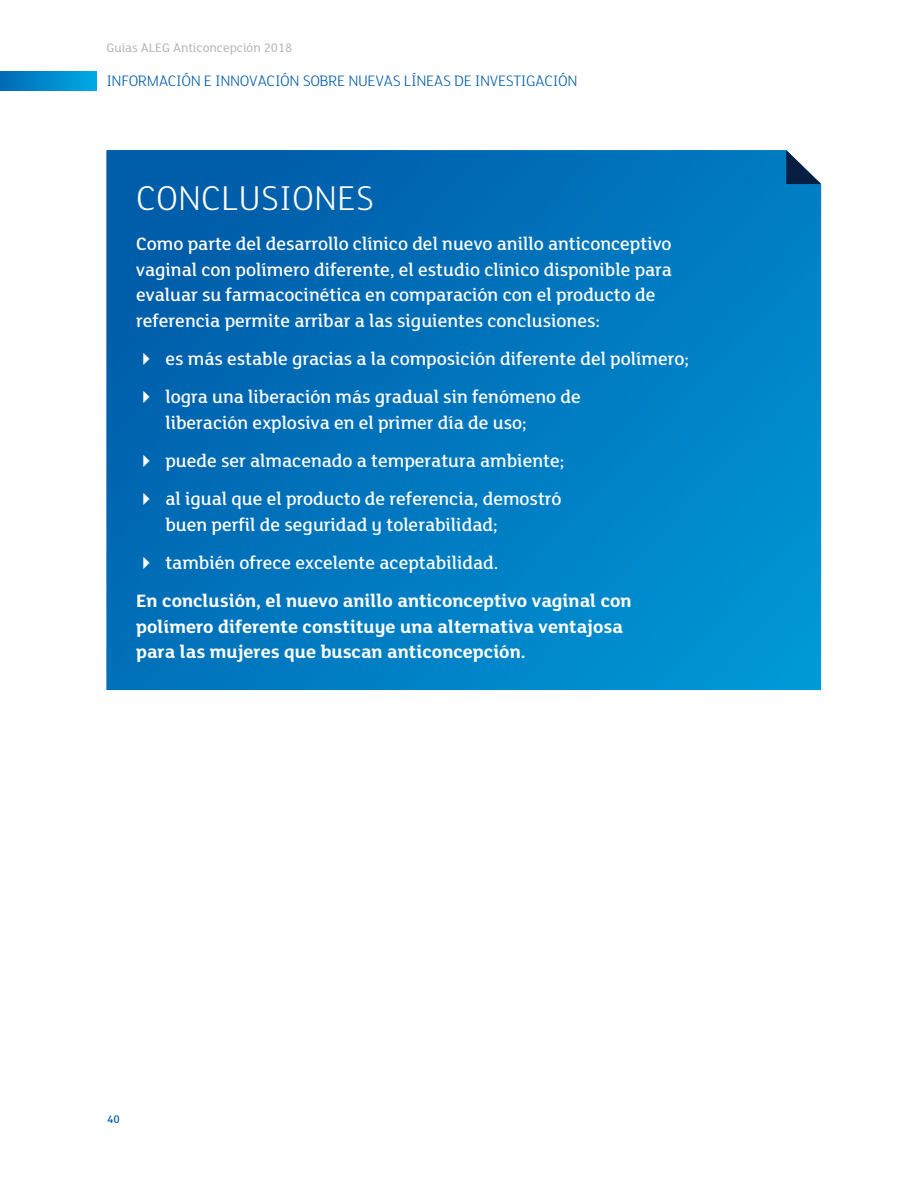
<style>
.page{position:relative;width:919px;height:1188px;background:#fff}
.page>*{position:absolute;margin:0;border:0;box-sizing:border-box;transform-origin:0 0}
.t1{font:300 37.5px "FS Lola";color:#fff}
.t2{font:500 19.5px/38.2px "FS Lola";color:#fff}
.t3{font:700 19.5px/25.5px "FS Lola";color:#fff}
.t4{font:300 16.5px "FS Lola";letter-spacing:-.025em;color:#005da9}
.t5{font:13.5px "FS Lola";color:#b2b2b2}
.t6{font:500 12px "FS Lola";color:#005da9}
</style>
<div class="page">
<div style="left:0;top:71px;width:96px;height:20px;background:linear-gradient(to right,#006ab5,#00a9e4)"></div>
<svg style="left:106px;top:150px;width:715px;height:540px;background:#0076bd"></svg>
<svg style="left:786px;top:150px;width:35px;height:34px"></svg>
<svg style="left:143px;top:353px;width:6px;height:12px"></svg>
<svg style="left:143px;top:391px;width:6px;height:12px"></svg>
<svg style="left:143px;top:455px;width:6px;height:12px"></svg>
<svg style="left:143px;top:493px;width:6px;height:12px"></svg>
<svg style="left:143px;top:557px;width:6px;height:12px"></svg>
<p class="t5" style="left:106px;top:41px;width:187px">Guías ALEG Anticoncepción 2018</p>
<p class="t4" style="left:106px;top:72px;width:472px">INFORMACIÓN E INNOVACIÓN SOBRE NUEVAS LÍNEAS DE INVESTIGACIÓN</p>
<h1 class="t1" style="left:136px;top:178px;width:239px">CONCLUSIONES</h1>
<p class="t2" style="left:136px;top:232px;width:537px;line-height:25.5px">Como parte del desarrollo clínico del nuevo anillo anticonceptivo vaginal con polímero diferente, el estudio clínico disponible para evaluar su farmacocinética en comparación con el producto de referencia permite arribar a las siguientes conclusiones:</p>
<p class="t2" style="left:165px;top:340px;width:525px">es más estable gracias a la composición diferente del polímero; logra una liberación más gradual sin fenómeno de</p>
<p class="t2" style="left:165px;top:404px;width:400px">liberación explosiva en el primer día de uso; puede ser almacenado a temperatura ambiente; al igual que el producto de referencia, demostró</p>
<p class="t2" style="left:165px;top:506px;width:334px">buen perfil de seguridad y tolerabilidad; también ofrece excelente aceptabilidad.</p>
<p class="t3" style="left:136px;top:588px;width:497px">En conclusión, el nuevo anillo anticonceptivo vaginal con polímero diferente constituye una alternativa ventajosa para las mujeres que buscan anticoncepción.</p>
<p class="t6" style="left:107px;top:1113px;width:14px">40</p>
</div>
